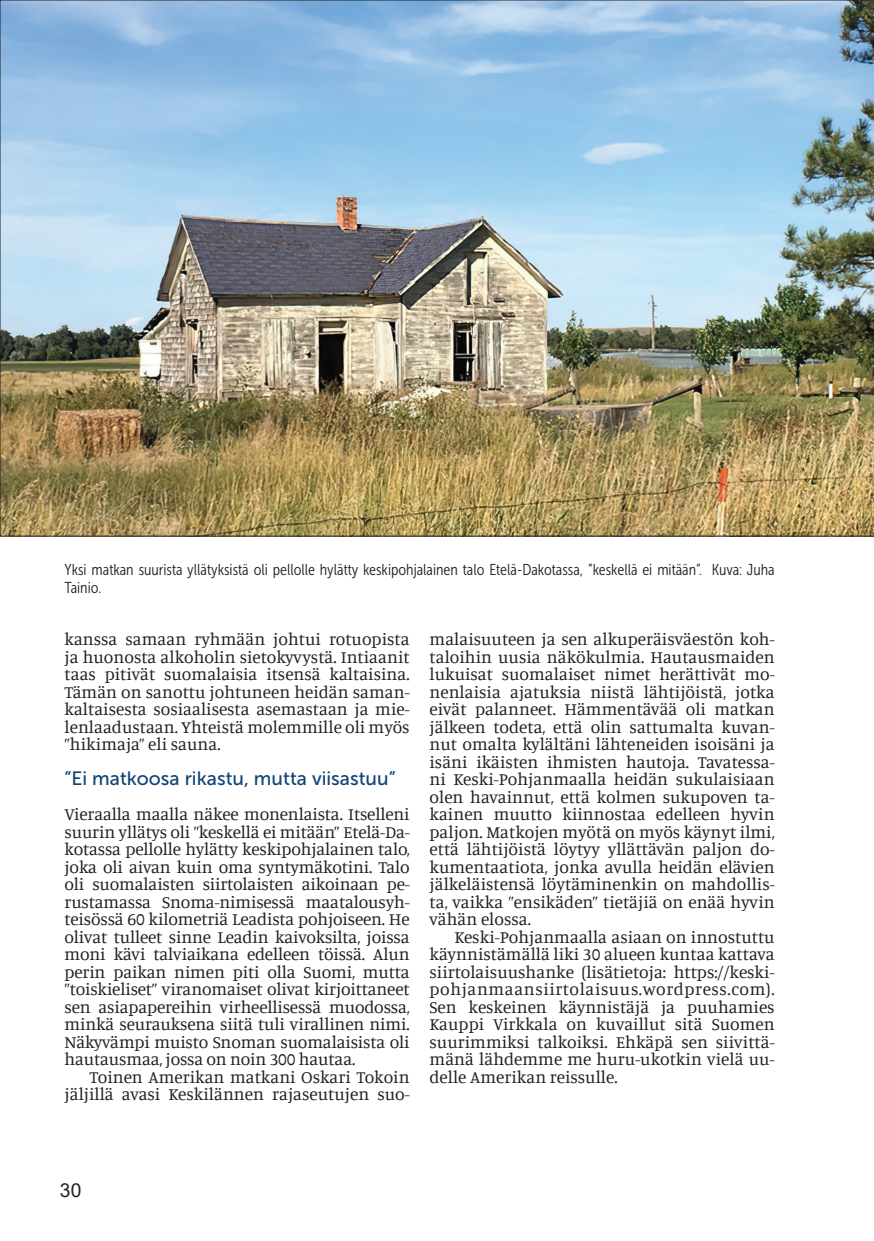
<style>
.page{position:relative;width:874px;height:1241px;background:#fff}
.page>*{position:absolute;margin:0;border:0;box-sizing:border-box;transform-origin:0 0}
.t1{font:19.25px "Museo Sans 500";color:#114474}
.t2{font:19.25px "Arial";color:#231f20}
.t3{font:17.5px/17.5px "Manuale";color:#231f20;text-align:justify}
.t4{font:15.75px/17.5px "Museo Sans Cond 300";color:#231f20}
</style>
<div class="page">
<img style="left:0;top:0;width:873px;height:536px">
<p class="t4" style="left:64px;top:561px;width:711px">Yksi matkan suurista yllätyksistä oli pellolle hylätty keskipohjalainen talo Etelä-Dakotassa, ”keskellä ei mitään”. Kuva: Juha<br>Tainio.</p>
<p class="t3" style="left:64px;top:629px;width:346px">kanssa samaan ryhmään johtui rotuopista ja huonosta alkoholin sietokyvystä. Intiaanit taas pitivät suomalaisia itsensä kaltaisina.<br>Tämän on sanottu johtuneen heidän saman&shy;kaltaisesta sosiaalisesta asemastaan ja mie&shy;lenlaadustaan. Yhteistä molemmille oli myös ”hikimaja” eli sauna.</p>
<p class="t1" style="left:64px;top:767px;width:332px">”Ei matkoosa rikastu, mutta viisastuu”</p>
<p class="t3" style="left:64px;top:804px;width:346px">Vieraalla maalla näkee monenlaista. Itselleni suurin yllätys oli ”keskellä ei mitään” Etelä-Da&shy;kotassa pellolle hylätty keskipohjalainen talo, joka oli aivan kuin oma syntymäkotini. Talo oli suomalaisten siirtolaisten aikoinaan pe&shy;rustamassa Snoma-nimisessä maatalousyh&shy;teisössä 60 kilometriä Leadista pohjoiseen. He olivat tulleet sinne Leadin kaivoksilta, joissa moni kävi talviaikana edelleen töissä. Alun perin paikan nimen piti olla Suomi, mutta ”toiskieliset” viranomaiset olivat kirjoittaneet sen asiapapereihin virheellisessä muodossa, minkä seurauksena siitä tuli virallinen nimi.<br>Näkyvämpi muisto Snoman suomalaisista oli hautausmaa, jossa on noin 300 hautaa.</p>
<p class="t3" style="left:64px;top:1067px;width:346px;text-align:right">Toinen Amerikan matkani Oskari Tokoin jäljillä avasi Keskilännen rajaseutujen suo-</p>
<p class="t3" style="left:429px;top:629px;width:346px">malaisuuteen ja sen alkuperäisväestön koh&shy;taloihin uusia näkökulmia. Hautausmaiden lukuisat suomalaiset nimet herättivät mo&shy;nenlaisia ajatuksia niistä lähtijöistä, jotka eivät palanneet. Hämmentävää oli matkan jälkeen todeta, että olin sattumalta kuvan&shy;nut omalta kylältäni lähteneiden isoisäni ja isäni ikäisten ihmisten hautoja. Tavatessa&shy;ni Keski-Pohjanmaalla heidän sukulaisiaan olen havainnut, että kolmen sukupoven ta&shy;kainen muutto kiinnostaa edelleen hyvin paljon. Matkojen myötä on myös käynyt ilmi, että lähtijöistä löytyy yllättävän paljon do&shy;kumentaatiota, jonka avulla heidän elävien jälkeläistensä löytäminenkin on mahdollis&shy;ta, vaikka ”ensikäden” tietäjiä on enää hyvin vähän elossa.</p>
<p class="t3" style="left:429px;top:927px;width:346px;text-indent:25px">Keski-Pohjanmaalla asiaan on innostuttu käynnistämällä liki 30 alueen kuntaa kattava siirtolaisuushanke (lisätietoja: https://keski&shy;pohjanmaansiirtolaisuus.wordpress.com).<br>Sen keskeinen käynnistäjä ja puuhamies Kauppi Virkkala on kuvaillut sitä Suomen suurimmiksi talkoiksi. Ehkäpä sen siivittä&shy;mänä lähdemme me huru-ukotkin vielä uu&shy;delle Amerikan reissulle.</p>
<p class="t2" style="left:60px;top:1176px;width:23px">30</p>
</div>
